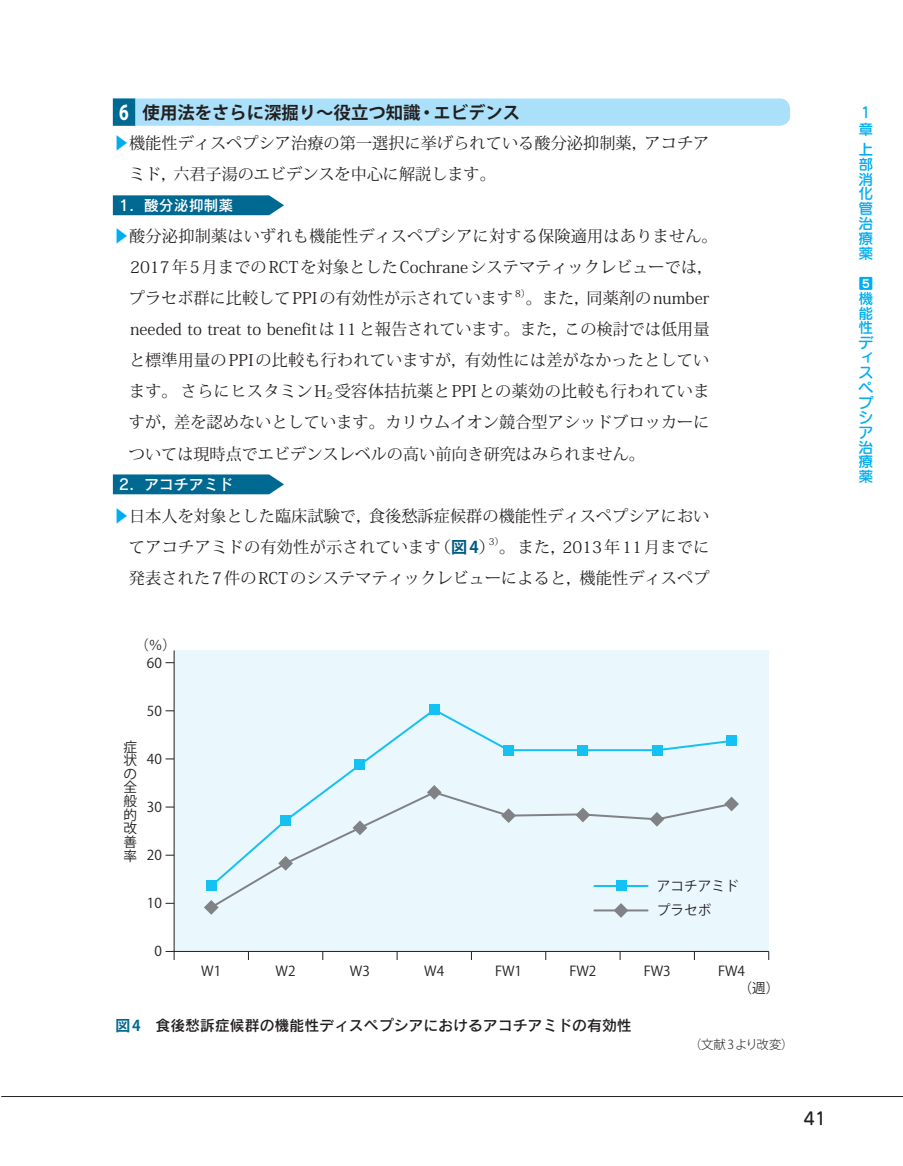
<style>
.page{position:relative;width:903px;height:1166px;background:#fff}
.page>*{position:absolute;margin:0;border:0;box-sizing:border-box;transform-origin:0 0}
.t1{font:700 17.32px "Koz Go Pr 6 N";color:#231f20}
.t2{font:17.32px "Seurat Pro N DB";color:#231f20}
.t3{font:16.1px/31px "Koz Min Pr 6 N";letter-spacing:.005em;color:#231f20}
.t4{font:14.88px "Rodin Pro N DB";color:#231f20}
.t5{font:14.88px/14.9px "Seurat Pro N DB";color:#00aeef;text-align:justify}
.t6{font:14.88px "Rodin Pro N DB";color:#fff}
.t7{font:13.65px/13.7px "Koz Go Pr 6 N";color:#231f20;text-align:justify}
.t8{font:300 12.42px "Koz Go Pr 6 N";color:#231f20}
.s1{font-family:"Myriad Pro";font-size:23.45px;color:#fff}
.s2{color:#00aeef}
.s3{font-family:"Koz Go Pr 6 N";font-weight:700;color:#005b7f}
.s4{font-family:"Koz Go Pr 6 N";font-weight:700;color:#006991}
</style>
<div class="page">
<hr style="left:1px;top:1096px;width:902px;height:1px;background:#231f20">
<svg style="left:135px;top:98px;width:655px;height:28px;background:#ace0f9"></svg>
<div style="left:113px;top:98px;width:22px;height:28px;background:#006991"></div>
<svg style="left:113px;top:195px;width:171px;height:20px;background:#0f7197"></svg>
<svg style="left:113px;top:474px;width:171px;height:20px;background:#107298"></svg>
<div style="left:173px;top:650px;width:596px;height:302px;background:#eaf7fd"></div>
<svg style="left:166px;top:951px;width:9px;height:9px"></svg>
<div style="left:208px;top:707px;width:526px;height:174px;background:#eaf7fd"></div>
<div style="left:209px;top:790px;width:525px;height:120px;background:#eaf7fd"></div>
<div style="left:206px;top:881px;width:10px;height:10px;background:#15c0f2"></div>
<svg style="left:204px;top:900px;width:15px;height:15px"></svg>
<svg style="left:278px;top:856px;width:15px;height:15px"></svg>
<svg style="left:353px;top:820px;width:14px;height:15px"></svg>
<svg style="left:427px;top:785px;width:15px;height:15px"></svg>
<svg style="left:501px;top:808px;width:15px;height:15px"></svg>
<svg style="left:575px;top:807px;width:15px;height:15px"></svg>
<svg style="left:649px;top:812px;width:15px;height:14px"></svg>
<svg style="left:724px;top:796px;width:15px;height:15px"></svg>
<div style="left:280px;top:815px;width:11px;height:11px;background:#15c0f2"></div>
<div style="left:355px;top:759px;width:10px;height:11px;background:#15c0f2"></div>
<div style="left:429px;top:704px;width:10px;height:11px;background:#15c0f2"></div>
<div style="left:503px;top:745px;width:11px;height:10px;background:#15c0f2"></div>
<div style="left:616px;top:881px;width:10px;height:10px;background:#15c0f2"></div>
<div style="left:578px;top:745px;width:10px;height:10px;background:#15c0f2"></div>
<div style="left:652px;top:745px;width:10px;height:10px;background:#15c0f2"></div>
<div style="left:726px;top:736px;width:11px;height:10px;background:#15c0f2"></div>
<hr style="left:594px;top:885px;width:54px;height:2px;background:#15c0f2">
<svg style="left:614px;top:903px;width:14px;height:15px"></svg>
<hr style="left:594px;top:909px;width:54px;height:2px;background:#808285">
<p class="t1" style="left:119px;top:103px;width:403px"><span class="s1">6</span> 使用法をさらに深掘り〜役立つ知識・エビデンス</p>
<p class="t3" style="left:129px;top:128px;width:582px;text-indent:-16px"><span class="s2">▶</span>機能性ディスペプシア治療の第一選択に挙げられている酸分泌抑制薬，アコチアミド，六君子湯のエビデンスを中心に解説します。</p>
<p class="t6" style="left:119px;top:195px;width:116px">1．酸分泌抑制薬</p>
<p class="t3" style="left:129px;top:221px;width:590px;text-indent:-16px"><span class="s2">▶</span>酸分泌抑制薬はいずれも機能性ディスペプシアに対する保険適用はありません。2017年5月までのRCTを対象としたCochraneシステマティックレビューでは，プラセボ群に比較してPPIの有効性が示されています <sup>8）</sup>。また，同薬剤のnumber needed to treat to benefitは11と報告されています。また，この検討では低用量と標準用量のPPIの比較も行われていますが，有効性には差がなかったとしています。さらにヒスタミンH<sub>2</sub> 受容体拮抗薬とPPIとの薬効の比較も行われていますが，差を認めないとしています。カリウムイオン競合型アシッドブロッカーについては現時点でエビデンスレベルの高い前向き研究はみられません。</p>
<p class="t6" style="left:119px;top:475px;width:116px">2．アコチアミド</p>
<p class="t3" style="left:129px;top:500px;width:582px;text-align:justify;text-indent:-16px"><span class="s2">▶</span>日本人を対象とした臨床試験で，食後愁訴症候群の機能性ディスペプシアにおいてアコチアミドの有効性が示されています（<span class="s3">図4</span>）<sup>3）</sup>。また，2013年11月までに発表された7件のRCTのシステマティックレビューによると，機能性ディスペプ</p>
<p class="t7" style="left:135px;top:639px;width:42px">（％）</p>
<p class="t7" style="left:147px;top:656px;width:17px">60</p>
<p class="t7" style="left:124px;top:740px;width:15px">症状の全般的改善率</p>
<p class="t7" style="left:147px;top:704px;width:17px">50</p>
<p class="t7" style="left:147px;top:752px;width:17px">40</p>
<p class="t7" style="left:147px;top:800px;width:17px">30</p>
<p class="t7" style="left:147px;top:848px;width:17px">20</p>
<p class="t7" style="left:147px;top:896px;width:17px">10</p>
<p class="t7" style="left:154px;top:945px;width:9px">0</p>
<p class="t7" style="left:201px;top:964px;width:22px">W1</p>
<p class="t7" style="left:276px;top:964px;width:22px">W2</p>
<p class="t7" style="left:350px;top:964px;width:22px">W3</p>
<p class="t7" style="left:424px;top:964px;width:22px">W4</p>
<p class="t7" style="left:657px;top:874px;width:83px;line-height:24.5px">アコチアミドプラセボ</p>
<p class="t7" style="left:495px;top:964px;width:29px">FW1</p>
<p class="t7" style="left:569px;top:964px;width:29px">FW2</p>
<p class="t7" style="left:644px;top:964px;width:29px">FW3</p>
<p class="t7" style="left:718px;top:964px;width:29px">FW4</p>
<p class="t7" style="left:738px;top:982px;width:42px">（週）</p>
<p class="t4" style="left:115px;top:1015px;width:518px"><span class="s4">図4</span>　食後愁訴症候群の機能性ディスペプシアにおけるアコチアミドの有効性</p>
<p class="t8" style="left:689px;top:1037px;width:106px">（文献 3より改変）</p>
<p class="t2" style="left:803px;top:1107px;width:24px">41</p>
<p class="t5" style="left:858px;top:104px;width:16px;line-height:16.8px">1章</p>
<p class="t5" style="left:858px;top:141px;width:16px">上部消化管治療薬</p>
<p class="t5" style="left:858px;top:275px;width:17px">5機能性ディスペプシア治療薬</p>
</div>
